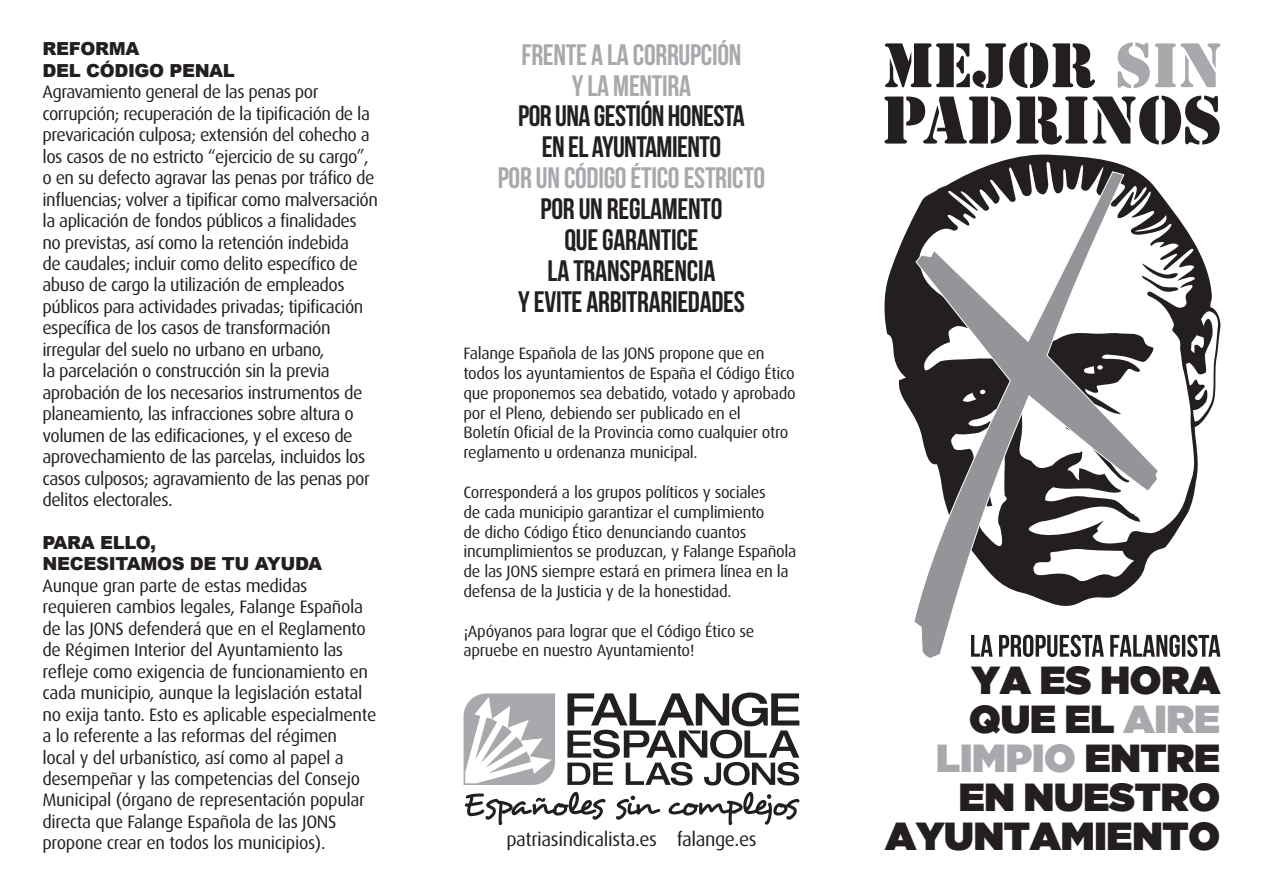
<style>
.page{position:relative;width:1263px;height:893px;background:#fff}
.page>*{position:absolute;margin:0;border:0;box-sizing:border-box;transform-origin:0 0}
.t1{font:39px/39px "Gotham Ultra";letter-spacing:-.005em;color:#231f20;text-align:right}
.t2{font:29.55px/30.9px "Bebas Neue";letter-spacing:-.01em;color:#231f20;text-align:center}
.t3{font:29.55px/30.9px "Bebas Neue";letter-spacing:-.01em;color:#a8a9ad;text-align:center}
.t4{font:19.5px "Dax Pro";letter-spacing:-.02em;color:#231f20}
.t5{font:18px/21.5px "Dax Pro";letter-spacing:-.03em;color:#231f20}
.t6{font:900 18px/21.5px "Arial";letter-spacing:-.02em;color:#231f20}
.t7{font:16.5px/19.8px "Dax Pro";letter-spacing:-.02em;color:#231f20}
.s1{color:#a8a9ad}
</style>
<div class="page">
<svg style="left:884px;top:154px;width:337px;height:396px"></svg>
<svg style="left:913px;top:171px;width:246px;height:487px"></svg>
<svg style="left:884px;top:96px;width:336px;height:49px"></svg>
<svg style="left:1118px;top:43px;width:102px;height:45px"></svg>
<svg style="left:885px;top:43px;width:210px;height:45px"></svg>
<svg style="left:463px;top:693px;width:92px;height:92px"></svg>
<svg style="left:567px;top:692px;width:232px;height:93px"></svg>
<svg style="left:465px;top:792px;width:334px;height:33px"></svg>
<svg style="left:971px;top:635px;width:249px;height:22px"></svg>
<p class="t6" style="left:43px;top:38px;width:192px">REFORMA<br>DEL CÓDIGO PENAL</p>
<p class="t5" style="left:43px;top:81px;width:337px">Agravamiento general de las penas por corrupción; recuperación de la tipificación de la prevaricación culposa; extensión del cohecho a los casos de no estricto “ejercicio de su cargo”, o en su defecto agravar las penas por tráfico de influencias; volver a tipificar como malversación la aplicación de fondos públicos a finalidades no previstas, así como la retención indebida<br>de caudales; incluir como delito específico de abuso de cargo la utilización de empleados públicos para actividades privadas; tipificación específica de los casos de transformación irregular del suelo no urbano en urbano,<br>la parcelación o construcción sin la previa aprobación de los necesarios instrumentos de planeamiento, las infracciones sobre altura o volumen de las edificaciones, y el exceso de aprovechamiento de las parcelas, incluidos los casos culposos; agravamiento de las penas por delitos electorales.</p>
<p class="t6" style="left:43px;top:531px;width:26px">PARA</p>
<p class="t6" style="left:100px;top:531px;width:57px">ELLO,</p>
<p class="t6" style="left:43px;top:553px;width:14px">NECESITAMOS</p>
<p class="t6" style="left:190px;top:553px;width:80px">DETUAYUDA</p>
<p class="t5" style="left:43px;top:574px;width:335px">Aunque gran parte de estas medidas requieren cambios legales, Falange Española de las JONS defenderá que en el Reglamento de Régimen Interior del Ayuntamiento las refleje como exigencia de funcionamiento en cada municipio, aunque la legislación estatal no exija tanto. Esto es aplicable especialmente a lo referente a las reformas del régimen<br>local y del urbanístico, así como al papel a desempeñar y las competencias del Consejo Municipal (órgano de representación popular directa que Falange Española de las JONS propone crear en todos los municipios).</p>
<h2 class="t3" style="left:521px;top:39px;width:221px">FRENTE A LA CORRUPCIÓN<br>Y LA MENTIRA</h2>
<h2 class="t2" style="left:518px;top:100px;width:228px">POR UNA GESTIÓN HONESTA<br>EN EL AYUNTAMIENTO</h2>
<h2 class="t3" style="left:498px;top:162px;width:269px">POR UN CÓDIGO ÉTICO ESTRICTO</h2>
<h2 class="t2" style="left:518px;top:193px;width:228px">POR UN REGLAMENTO<br>QUE GARANTICE<br>LA TRANSPARENCIA<br>Y EVITE ARBITRARIEDADES</h2>
<p class="t7" style="left:463px;top:343px;width:334px">Falange Española de las JONS propone que en todos los ayuntamientos de España el Código Ético que proponemos sea debatido, votado y aprobado por el Pleno, debiendo ser publicado en el<br>Boletín Oficial de la Provincia como cualquier otro reglamento u ordenanza municipal.</p>
<p class="t7" style="left:463px;top:482px;width:334px">Corresponderá a los grupos políticos y sociales<br>de cada municipio garantizar el cumplimiento<br>de dicho Código Ético denunciando cuantos incumplimientos se produzcan, y Falange Española de las JONS siempre estará en primera línea en la defensa de la Justicia y de la honestidad.</p>
<p class="t7" style="left:463px;top:620px;width:292px">¡Apóyanos para lograr que el Código Ético se apruebe en nuestro Ayuntamiento!</p>
<h1 class="t1" style="left:936px;top:660px;width:285px">YA ES HORA<br>QUE EL <span class="s1">AIRE<br>LIMPIO</span> ENTRE<br>EN NUESTRO</h1>
<p class="t4" style="left:506px;top:826px;width:252px">patriasindicalista.es falange.es</p>
<h1 class="t1" style="left:885px;top:816px;width:337px">AYUNTAMIENTO</h1>
</div>
